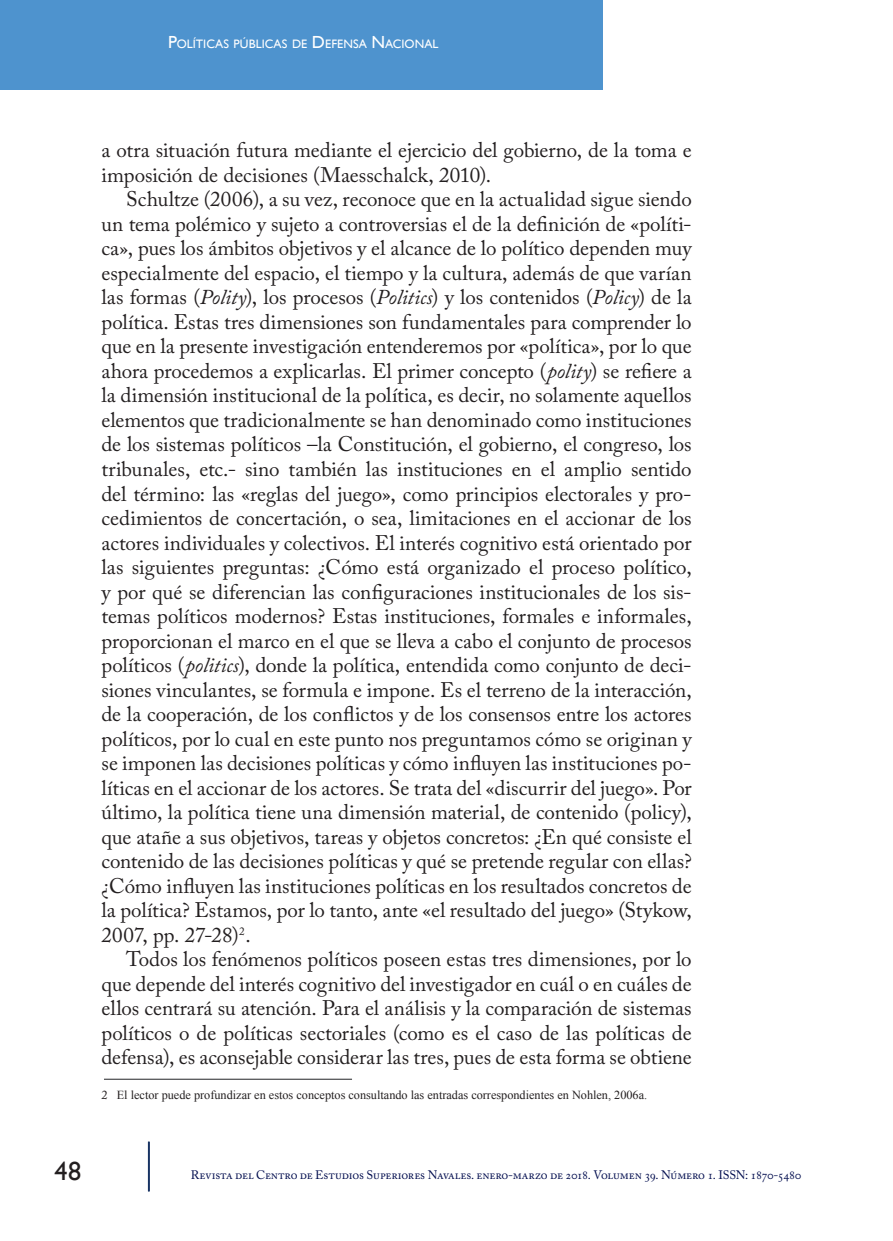
<style>
.page{position:relative;width:893px;height:1241px;background:#fff}
.page>*{position:absolute;margin:0;border:0;box-sizing:border-box;transform-origin:0 0}
.t1{font:26.25px "Gill Sans";color:#231f20}
._05_Normal{font:21px/24.5px "Adobe Caslon Pro";letter-spacing:-.005em;color:#231f20;text-align:justify}
.t2{font:12.25px "Adobe Caslon Pro";letter-spacing:-.015em;color:#030e4f}
._16_Nota_al_pie{font:12.25px "Times New Roman";color:#231f20}
.t3{font:12.25px "Gill Sans";color:#fff}
.s1{font-size:17.5px}
.s2{font-style:italic}
.s3{font-family:"Adobe Caslon Pro"}
</style>
<div class="page">
<hr style="left:148px;top:1141px;width:2px;height:50px;background:#183463">
<div style="left:0;top:0;width:603px;height:89px;background:#4e93ce"></div>
<hr style="left:104px;top:1078px;width:248px;height:1px;background:#57585a">
<p class="t3" style="left:168px;top:36px;width:272px"><span class="s1">P</span>OLÍTICAS PÚBLICAS DE <span class="s1">D</span> EFENSA <span class="s1">N</span>ACIONAL</p>
<p class="_05_Normal" style="left:102px;top:138px;width:592px">a otra situación futura mediante el ejercicio del gobierno, de la toma e imposición de decisiones (Maesschalck, 2010).</p>
<p class="_05_Normal" style="left:102px;top:187px;width:592px;text-indent:25px">Schultze (2006), a su vez, reconoce que en la actualidad sigue siendo un tema polémico y sujeto a controversias el de la definición de «políti&shy;ca», pues los ámbitos objetivos y el alcance de lo político dependen muy especialmente del espacio, el tiempo y la cultura, además de que varían las formas (<span class="s2">Polity</span>), los procesos (<span class="s2">Politics</span>) y los contenidos (<span class="s2">Policy</span>) de la política. Estas tres dimensiones son fundamentales para comprender lo que en la presente investigación entenderemos por «política», por lo que ahora procedemos a explicarlas. El primer concepto (<span class="s2">polity</span>) se refiere a la dimensión institucional de la política, es decir, no solamente aquellos elementos que tradicionalmente se han denominado como instituciones de los sistemas políticos –la Constitución, el gobierno, el congreso, los tribunales, etc.- sino también las instituciones en el amplio sentido del término: las «reglas del juego», como principios electorales y pro&shy;cedimientos de concertación, o sea, limitaciones en el accionar de los actores individuales y colectivos. El interés cognitivo está orientado por las siguientes preguntas: ¿Cómo está organizado el proceso político, y por qué se diferencian las configuraciones institucionales de los sis&shy;temas políticos modernos? Estas instituciones, formales e informales, proporcionan el marco en el que se lleva a cabo el conjunto de procesos políticos (<span class="s2">politics</span>), donde la política, entendida como conjunto de deci&shy;siones vinculantes, se formula e impone. Es el terreno de la interacción, de la cooperación, de los conflictos y de los consensos entre los actores políticos, por lo cual en este punto nos preguntamos cómo se originan y se imponen las decisiones políticas y cómo influyen las instituciones po&shy;líticas en el accionar de los actores. Se trata del «discurrir del juego». Por último, la política tiene una dimensión material, de contenido (policy), que atañe a sus objetivos, tareas y objetos concretos: ¿En qué consiste el contenido de las decisiones políticas y qué se pretende regular con ellas? ¿Cómo influyen las instituciones políticas en los resultados concretos de la política? Estamos, por lo tanto, ante «el resultado del juego» (Stykow, 2007, pp. 27-28)<sup>2</sup>.</p>
<p class="_05_Normal" style="left:102px;top:946px;width:592px;text-indent:25px">Todos los fenómenos políticos poseen estas tres dimensiones, por lo que depende del interés cognitivo del investigador en cuál o en cuáles de ellos centrará su atención. Para el análisis y la comparación de sistemas políticos o de políticas sectoriales (como es el caso de las políticas de defensa), es aconsejable considerar las tres, pues de esta forma se obtiene</p>
<p class="_16_Nota_al_pie" style="left:102px;top:1086px;width:547px"><span class="s3">2</span> El lector puede profundizar en estos conceptos consultando las entradas correspondientes en Nohlen, 2006a.</p>
<p class="t1" style="left:55px;top:1155px;width:28px">48<sup>48</sup></p>
<p class="t2" style="left:191px;top:1167px;width:612px">Revista del Centro de Estudios Superiores Navales. enero-marzo de 2018. Volumen 39. Número 1. ISSN: 1870-5480</p>
</div>
